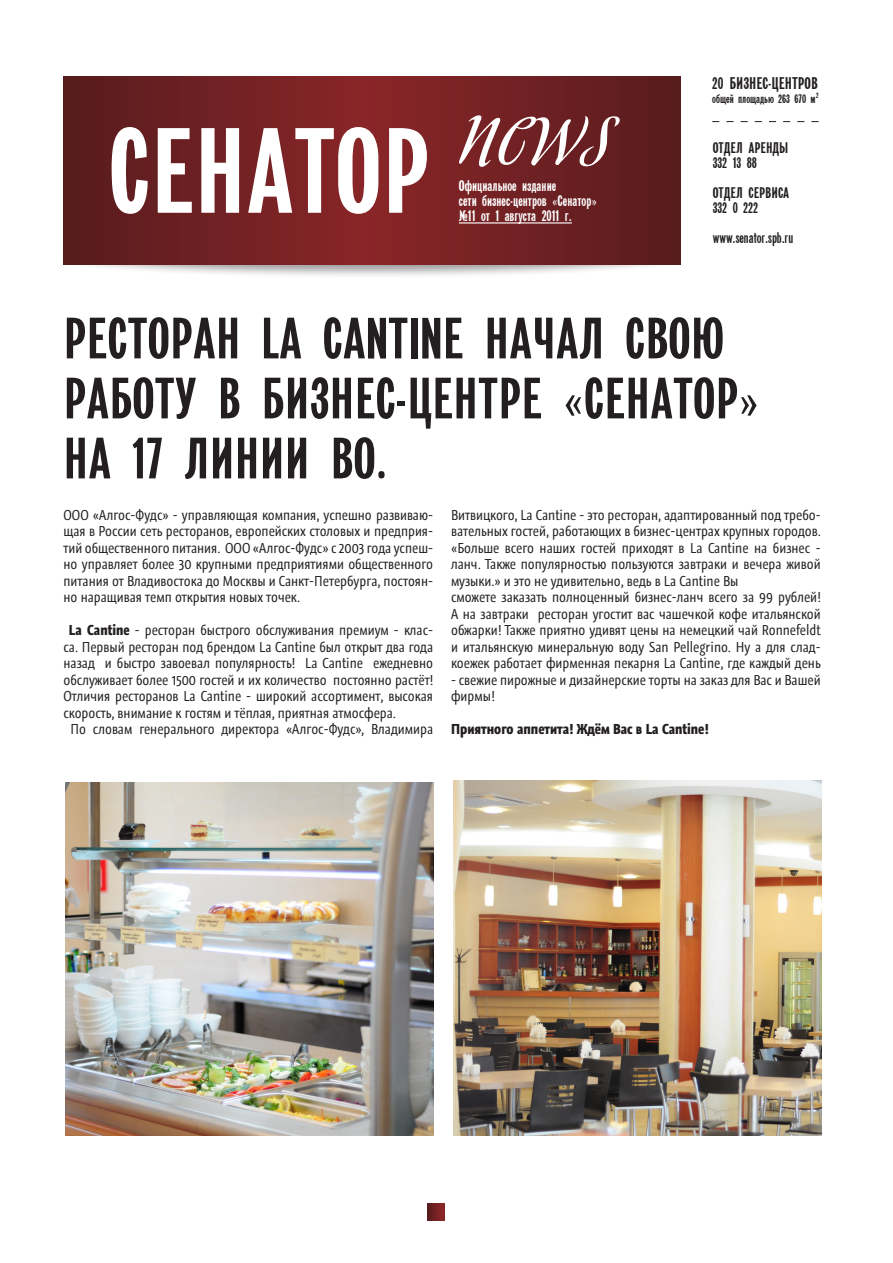
<style>
.page{position:relative;width:893px;height:1263px;background:#fff}
.page>*{position:absolute;margin:0;border:0;box-sizing:border-box;transform-origin:0 0}
.t1{font:57px/60px "Newspaper Sans CTT";color:#231f20}
.t2{font:16.5px "Newspaper Sans CTT";color:#231f20}
.t3{font:15px/15px "Newspaper Sans CTT";color:#fff}
.t4{font:15px "Newspaper Sans CTT";color:#231f20}
.t5{font:13.5px/16.5px "Graublau Web";color:#231f20;text-align:justify}
.t6{font:700 13.5px "Graublau Web";color:#231f20}
.t7{font:12px "Newspaper Sans CTT";color:#231f20}
.t8{font:7.5px "Newspaper Sans CTT";color:#231f20}
.s1{font-weight:700}
</style>
<div class="page">
<svg style="left:427px;top:1203px;width:17px;height:17px"></svg>
<div style="left:57px;top:249px;width:627px;height:30px;background:#231f20;opacity:.44"></div>
<svg style="left:63px;top:77px;width:617px;height:187px;background:#6d2022"></svg>
<svg style="left:112px;top:127px;width:315px;height:87px"></svg>
<svg style="left:459px;top:115px;width:161px;height:52px"></svg>
<hr style="left:459px;top:222px;width:113px;height:2px;background:#fff">
<svg style="left:712px;top:121px;width:107px;height:1px"></svg>
<img style="left:453px;top:780px;width:368px;height:355px">
<img style="left:65px;top:782px;width:368px;height:353px">
<p class="t3" style="left:459px;top:178px;width:139px">Официальное издание<br>сети бизнес-центров «Сенатор» №11 от 1 августа 2011 г.</p>
<p class="t2" style="left:712px;top:74px;width:107px">20 БИЗНЕС-ЦЕНТРОВ</p>
<p class="t7" style="left:712px;top:92px;width:105px">общей площадью 263 670 м</p>
<p class="t4" style="left:713px;top:139px;width:77px">ОТДЕЛ АРЕНДЫ</p>
<p class="t4" style="left:713px;top:154px;width:46px">332 13 88</p>
<p class="t4" style="left:713px;top:184px;width:78px">ОТДЕЛ СЕРВИСА</p>
<p class="t4" style="left:713px;top:199px;width:47px">332 0 222</p>
<p class="t4" style="left:713px;top:229px;width:82px">www.senator.spb.ru</p>
<p class="t8" style="left:816px;top:91px;width:4px">2</p>
<p class="t1" style="left:63px;top:309px;width:662px">РЕСТОРАН LA CANTINE НАЧАЛ СВОЮ</p>
<p class="t1" style="left:63px;top:369px;width:698px">РАБОТУ В БИЗНЕС-ЦЕНТРЕ «СЕНАТОР»<br>НА 17 ЛИНИИ ВО.</p>
<p class="t5" style="left:64px;top:506px;width:371px">ООО «Алгос-Фудс» - управляющая компания, успешно развиваю&shy;щая в России сеть ресторанов, европейских столовых и предприя&shy;тий общественного питания. ООО «Алгос-Фудс» c 2003 года успеш&shy;но управляет более 30 крупными предприятиями общественного питания от Владивостока до Москвы и Санкт-Петербурга, постоян&shy;но наращивая темп открытия новых точек.</p>
<p class="t5" style="left:64px;top:622px;width:371px;text-indent:5px"><span class="s1">La Cantine</span> - ресторан быстрого обслуживания премиум - клас&shy;са. Первый ресторан под брендом La Cantine был открыт два года назад и быстро завоевал популярность! La Cantine ежедневно обслуживает более 1500 гостей и их количество постоянно растёт!<br>Отличия ресторанов La Cantine - широкий ассортимент, высокая скорость, внимание к гостям и тёплая, приятная атмосфера.</p>
<p class="t5" style="left:70px;top:721px;width:364px">По словам генерального директора «Алгос-Фудс», Владимира</p>
<p class="t5" style="left:451px;top:506px;width:371px">Витвицкого, La Cantine - это ресторан, адаптированный под требо&shy;вательных гостей, работающих в бизнес-центрах крупных городов.</p>
<p class="t5" style="left:451px;top:539px;width:371px">«Больше всего наших гостей приходят в La Cantine на бизнес - ланч. Также популярностью пользуются завтраки и вечера живой музыки.» и это не удивительно, ведь в La Cantine Вы</p>
<p class="t5" style="left:451px;top:589px;width:371px">сможете заказать полноценный бизнес-ланч всего за 99 рублей!<br>А на завтраки ресторан угостит вас чашечкой кофе итальянской обжарки! Также приятно удивят цены на немецкий чай Ronnefeldt и итальянскую минеральную воду San Pellegrino. Ну а для слад&shy;коежек работает фирменная пекарня La Cantine, где каждый день</p>
<p class="t5" style="left:451px;top:671px;width:371px">- свежие пирожные и дизайнерские торты на заказ для Вас и Вашей фирмы!</p>
<p class="t6" style="left:451px;top:719px;width:259px">Приятного аппетита! Ждём Вас в La Cantine!</p>
</div>
